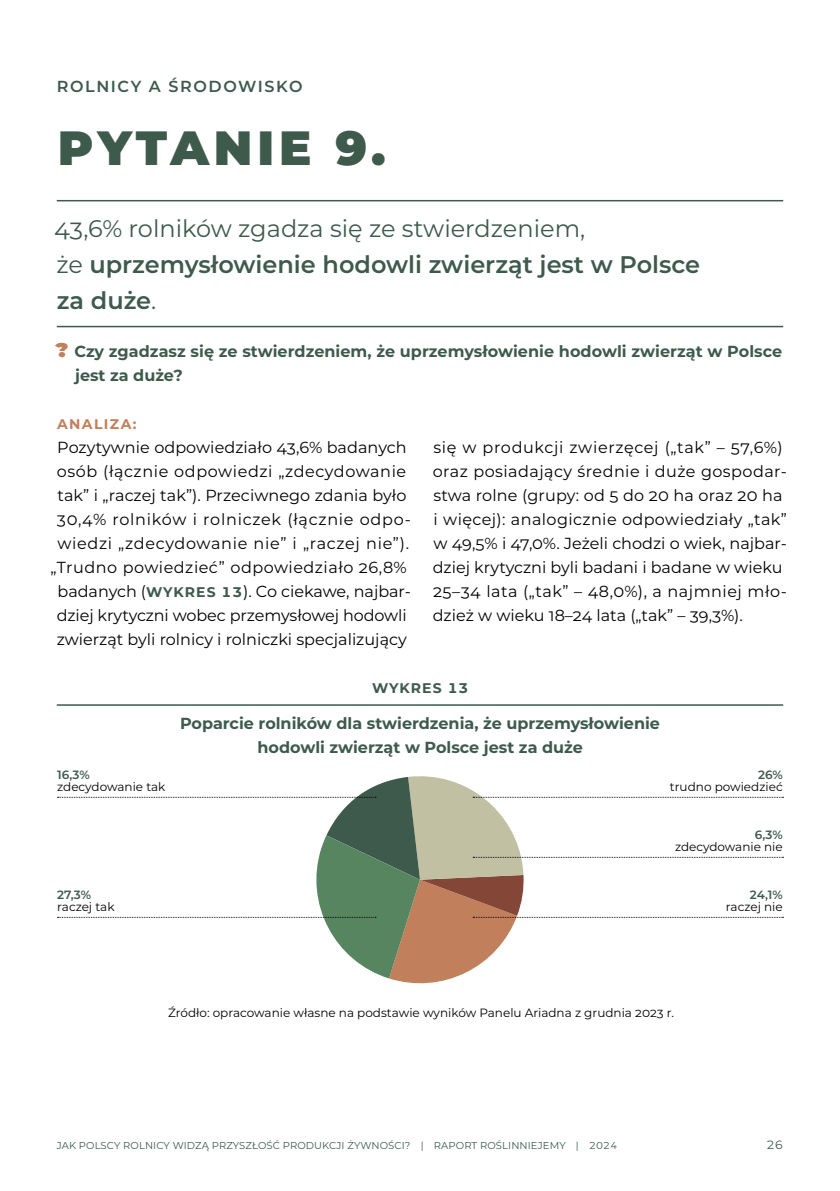
<style>
.page{position:relative;width:840px;height:1191px;background:#fff}
.page>*{position:absolute;margin:0;border:0;box-sizing:border-box;transform-origin:0 0}
.t1{font:900 48px "Montserrat";letter-spacing:.095em;color:#3d5a4d}
.t2{font:600 24px/36px "Montserrat";color:#3d5a4d}
.t3{font:16px/24px "Montserrat";letter-spacing:.01em;color:#000;text-align:center}
.t4{font:700 16px/24px "Montserrat";color:#3d5a4d}
.t5{font:600 16px "Montserrat";letter-spacing:.1em;color:#3d5a4d}
.t6{font:700 14px "Montserrat";letter-spacing:.1em;color:#c17f5b}
.t7{font:700 14px "Montserrat";letter-spacing:.075em;color:#3d5a4d}
.t8{font:12px "Montserrat";color:#000}
.t9{font:600 12px "Montserrat";color:#3d5a4d}
.t10{font:12px "Montserrat";color:#3d5a4d}
.t11{font:10px "Montserrat";letter-spacing:.01em;color:#3d5a4d}
.s1{font-weight:400}
.s2{font-weight:900;font-size:24px;color:#c17f5b}
.s3{font-weight:700;font-size:14px;color:#3d5a4d}
</style>
<div class="page">
<hr style="left:57px;top:200px;width:725px;height:1px;background:#3d5a4d">
<hr style="left:57px;top:326px;width:725px;height:1px;background:#3d5a4d">
<hr style="left:57px;top:704px;width:725px;height:2px;background:#3d5a4d">
<svg style="left:57px;top:776px;width:726px;height:208px"></svg>
<p class="t5" style="left:57px;top:75px;width:247px">ROLNICY A ŚRODOWISKO</p>
<h1 class="t1" style="left:58px;top:112px;width:329px">PYTANIE 9.</h1>
<h2 class="t2" style="left:54px;top:209px;width:647px"><span class="s1">43,6% rolników zgadza się ze stwierdzeniem,<br>że</span> uprzemysłowienie hodowli zwierząt jest w Polsce za duże<span class="s1">.</span></h2>
<p class="t4" style="left:75px;top:338px;width:708px;text-indent:-19px"><span class="s2">?</span> Czy zgadzasz się ze stwierdzeniem, że uprzemysłowienie hodowli zwierząt w Polsce jest za duże?</p>
<p class="t6" style="left:57px;top:414px;width:81px">ANALIZA:</p>
<p class="t3" style="left:51px;top:434px;width:361px">Pozytywnie odpowiedziało 43,6% badanych osób (łącznie odpowiedzi „zdecydowanie tak” i „raczej tak”). Przeciwnego zdania było 30,4% rolników i rolniczek (łącznie odpo&shy;wiedzi „zdecydowanie nie” i „raczej nie”). „Trudno powiedzieć” odpowiedziało 26,8% badanych (<span class="s3">WYKRES 13</span>). Co ciekawe, najbar&shy;dziej krytyczni wobec przemysłowej hodowli zwierząt byli rolnicy i rolniczki specjalizujący</p>
<p class="t3" style="left:432px;top:434px;width:355px;text-align:left">się w produkcji zwierzęcej („tak” – 57,6%) oraz posiadający średnie i duże gospodar&shy;stwa rolne (grupy: od 5 do 20 ha oraz 20 ha i więcej): analogicznie odpowiedziały „tak” w 49,5% i 47,0%. Jeżeli chodzi o wiek, najbar&shy;dziej krytyczni byli badani i badane w wieku 25–34 lata („tak” – 48,0%), a najmniej mło&shy;dzież w wieku 18–24 lata („tak” – 39,3%).</p>
<p class="t7" style="left:372px;top:678px;width:98px">WYKRES 13</p>
<p class="t4" style="left:180px;top:710px;width:481px;text-align:center">Poparcie rolników dla stwierdzenia, że uprzemysłowienie hodowli zwierząt w Polsce jest za duże</p>
<p class="t9" style="left:57px;top:766px;width:34px">16,3%</p>
<p class="t8" style="left:57px;top:779px;width:110px">zdecydowanie tak</p>
<p class="t9" style="left:57px;top:886px;width:35px">27,3%</p>
<p class="t8" style="left:57px;top:899px;width:59px">raczej tak</p>
<p class="t9" style="left:757px;top:766px;width:26px">26%</p>
<p class="t8" style="left:669px;top:779px;width:114px">trudno powiedzieć</p>
<p class="t9" style="left:754px;top:826px;width:29px">6,3%</p>
<p class="t8" style="left:674px;top:839px;width:109px">zdecydowanie nie</p>
<p class="t9" style="left:749px;top:886px;width:34px">24,1%</p>
<p class="t8" style="left:725px;top:899px;width:58px">raczej nie</p>
<p class="t8" style="left:168px;top:1004px;width:507px">Źródło: opracowanie własne na podstawie wyników Panelu Ariadna z grudnia 2023 r.</p>
<p class="t11" style="left:57px;top:1138px;width:562px">JAK POLSCY ROLNICY WIDZĄ PRZYSZŁOŚĆ PRODUKCJI ŻYWNOŚCI? | RAPORT ROŚLINNIEJEMY | 2024</p>
<p class="t10" style="left:766px;top:1136px;width:18px">26</p>
</div>
